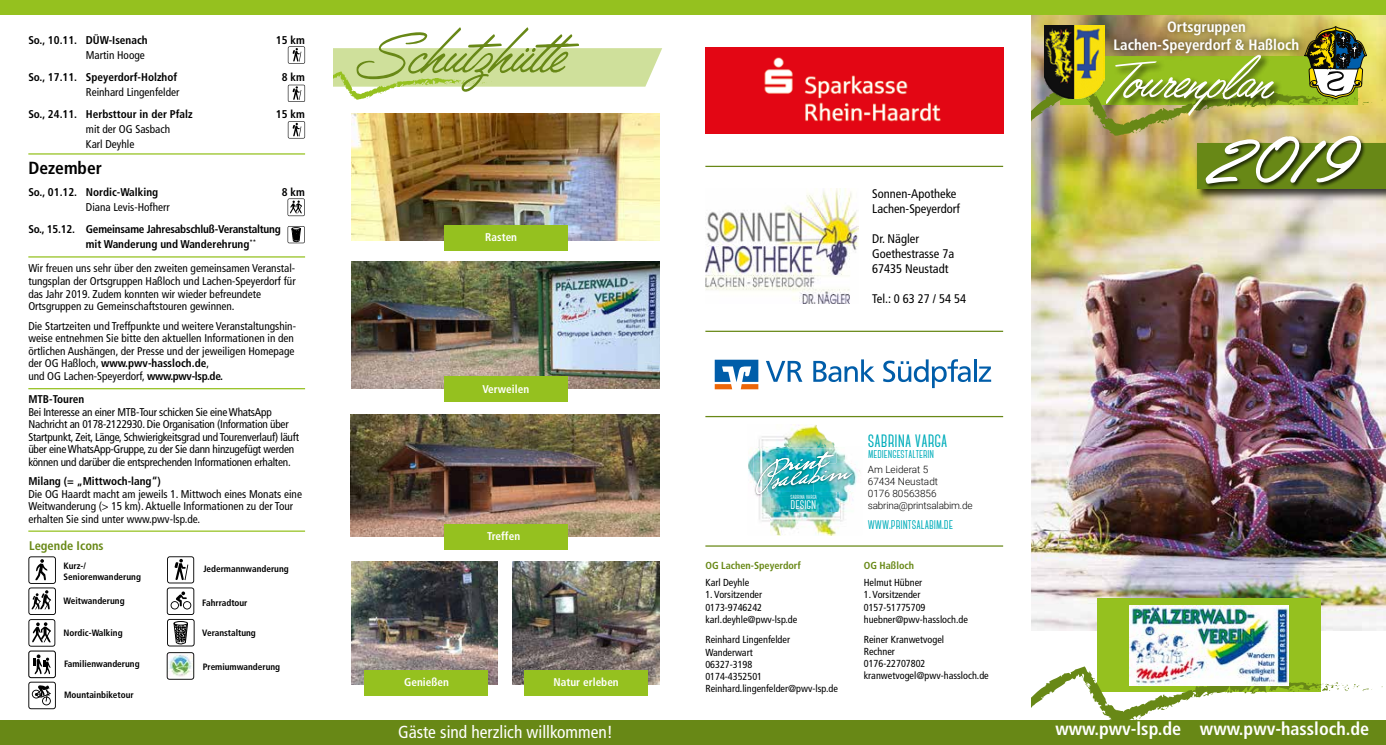
<style>
.page{position:relative;width:1386px;height:745px;background:#fff}
.page>*{position:absolute;margin:0;border:0;box-sizing:border-box;transform-origin:0 0}
.t1{font:71.75px "Lisbon Script";color:#688816}
.t2{font:67px "Lisbon Script";color:#fff}
.t3{font:700 22.38px "Canter";color:#00adba}
.t4{font:700 condensed 18.12px "Frutiger LT Std";color:#fff}
.t5{font:700 condensed 17.5px "Frutiger LT Std";color:#000}
.t6{font:condensed 17.38px "Frutiger LT Std";color:#fff}
.t7{font:700 15.75px "Canter";color:#00adba}
.t8{font:700 15.62px "Canter";color:#fff}
.t9{font:700 condensed 15px/18px "Frutiger LT Std";color:#fff;text-align:center}
.t10{font:700 14.25px "Canter";color:#00adba}
.t11{font:condensed 12.5px/15px "Frutiger LT Std";color:#000}
.t12{font:700 condensed 12.5px "Frutiger LT Std";color:#688816}
.t13{font:condensed 11.25px/12.5px "Frutiger LT Std";color:#000}
.t14{font:condensed 11.25px/12.5px "Frutiger LT Std";letter-spacing:-.02em;color:#000}
.t15{font:700 condensed 11.25px "Frutiger LT Std";color:#000}
.t16{font:700 condensed 11.25px/15px "Frutiger LT Std";letter-spacing:-.02em;color:#000}
.t17{font:700 condensed 11.25px "Frutiger LT Std";color:#fff}
.t18{font:condensed 10.12px/12.2px "Frutiger LT Std";color:#000}
.t19{font:700 condensed 10.12px "Frutiger LT Std";color:#688816}
.t20{font:300 10px/12px "Roboto";color:#000}
.t21{font:700 condensed 9.25px/11px "Frutiger LT Std";color:#000}
.t22{font:700 7.5px "Canter";color:#fff}
.s1{font-weight:700}
</style>
<div class="page">
<div style="left:0;top:719px;width:1385px;height:25px;background:#688816"></div>
<img style="left:1031px;top:15px;width:354px;height:615px">
<div style="left:0;top:0;width:1385px;height:15px;background:#95c11f"></div>
<hr style="left:705px;top:166px;width:298px;height:1px;background:#688816">
<hr style="left:705px;top:330px;width:298px;height:2px;background:#688816">
<hr style="left:705px;top:415px;width:298px;height:2px;background:#688816">
<hr style="left:705px;top:545px;width:298px;height:1px;background:#688816">
<img style="left:705px;top:47px;width:298px;height:87px">
<img style="left:705px;top:188px;width:153px;height:115px">
<div style="left:1097px;top:598px;width:223px;height:93px;background:#95c11f"></div>
<svg style="left:1031px;top:666px;width:341px;height:54px"></svg>
<img style="left:1129px;top:605px;width:159px;height:80px">
<div style="left:1194px;top:142px;width:191px;height:59px;background:#000;opacity:.75"></div>
<div style="left:1197px;top:143px;width:188px;height:45px;background:#688816"></div>
<div style="left:1204px;top:135px;width:162px;height:54px;background:#000;opacity:.75"></div>
<svg style="left:333px;top:48px;width:329px;height:52px"></svg>
<img style="left:351px;top:113px;width:308px;height:128px">
<img style="left:351px;top:261px;width:308px;height:127px">
<div style="left:444px;top:225px;width:123px;height:25px;background:#95c11f"></div>
<div style="left:444px;top:376px;width:123px;height:25px;background:#95c11f"></div>
<img style="left:351px;top:561px;width:146px;height:123px">
<img style="left:513px;top:561px;width:146px;height:123px">
<div style="left:364px;top:669px;width:124px;height:26px;background:#95c11f"></div>
<div style="left:524px;top:669px;width:124px;height:26px;background:#95c11f"></div>
<img style="left:351px;top:414px;width:308px;height:122px">
<div style="left:444px;top:523px;width:123px;height:26px;background:#95c11f"></div>
<img style="left:748px;top:424px;width:90px;height:44px">
<img style="left:748px;top:468px;width:22px;height:54px">
<img style="left:839px;top:468px;width:21px;height:54px">
<img style="left:770px;top:494px;width:69px;height:40px">
<img style="left:753px;top:448px;width:83px;height:48px">
<img style="left:853px;top:468px;width:2px;height:23px">
<img style="left:756px;top:451px;width:97px;height:43px">
<img style="left:1031px;top:15px;width:344px;height:169px">
<svg style="left:28px;top:556px;width:28px;height:90px"></svg>
<div style="left:28px;top:650px;width:28px;height:27px;border:1px solid #000;border-radius:2px"></div>
<svg style="left:33px;top:654px;width:18px;height:20px"></svg>
<svg style="left:28px;top:681px;width:28px;height:27px"></svg>
<svg style="left:167px;top:556px;width:28px;height:123px"></svg>
<hr style="left:28px;top:256px;width:277px;height:1px;background:#95c11f">
<hr style="left:28px;top:153px;width:277px;height:1px;background:#95c11f">
<hr style="left:28px;top:388px;width:277px;height:1px;background:#95c11f">
<hr style="left:28px;top:530px;width:277px;height:1px;background:#95c11f">
<svg style="left:287px;top:226px;width:18px;height:18px"></svg>
<svg style="left:288px;top:46px;width:17px;height:18px"></svg>
<svg style="left:288px;top:121px;width:17px;height:17px"></svg>
<svg style="left:288px;top:85px;width:17px;height:17px"></svg>
<svg style="left:766px;top:360px;width:36px;height:21px"></svg>
<svg style="left:813px;top:359px;width:61px;height:23px"></svg>
<svg style="left:883px;top:359px;width:87px;height:29px"></svg>
<hr style="left:973px;top:359px;width:3px;height:22px;background:#005da9">
<svg style="left:978px;top:366px;width:13px;height:15px"></svg>
<svg style="left:714px;top:359px;width:44px;height:30px"></svg>
<svg style="left:287px;top:198px;width:18px;height:18px"></svg>
<p class="t15" style="left:28px;top:33px;width:121px">So., 10.11. DÜW-Isenach</p>
<p class="t15" style="left:276px;top:33px;width:31px">15 km</p>
<p class="t13" style="left:86px;top:49px;width:60px">Martin Hooge</p>
<p class="t15" style="left:28px;top:70px;width:150px">So., 17.11. Speyerdorf-Holzhof</p>
<p class="t15" style="left:282px;top:70px;width:25px">8 km</p>
<p class="t13" style="left:86px;top:86px;width:95px">Reinhard Lingenfelder</p>
<p class="t15" style="left:28px;top:107px;width:166px">So., 24.11. Herbsttour in der Pfalz</p>
<p class="t15" style="left:276px;top:107px;width:31px">15 km</p>
<p class="t13" style="left:86px;top:122px;width:86px;line-height:15px">mit der OG Sasbach<br>Karl Deyhle</p>
<h3 class="t5" style="left:28px;top:157px;width:75px">Dezember</h3>
<p class="t15" style="left:28px;top:185px;width:131px">So., 01.12. Nordic-Walking</p>
<p class="t15" style="left:282px;top:185px;width:25px">8 km</p>
<p class="t13" style="left:86px;top:201px;width:85px">Diana Levis-Hofherr</p>
<p class="t16" style="left:86px;top:221px;width:196px;text-indent:-57px">So., 15.12. Gemeinsame Jahresabschluß-Veranstaltung mit Wanderung und Wanderehrung<sup>**</sup></p>
<p class="t13" style="left:28px;top:262px;width:269px">Wir freuen uns sehr über den zweiten gemeinsamen Veranstal&shy;tungsplan der Ortsgruppen Haßloch und Lachen-Speyerdorf für das Jahr 2019. Zudem konnten wir wieder befreundete Ortsgruppen zu Gemeinschaftstouren gewinnen.</p>
<p class="t13" style="left:28px;top:319px;width:269px">Die Startzeiten und Treffpunkte und weitere Veranstaltungshin&shy;weise entnehmen Sie bitte den aktuellen Informationen in den örtlichen Aushängen, der Presse und der jeweiligen Homepage der OG Haßloch, <span class="s1">www.pwv-hassloch.de</span>,<br>und OG Lachen-Speyerdorf, <span class="s1">www.pwv-lsp.de.</span></p>
<p class="t15" style="left:28px;top:392px;width:58px">MTB-Touren</p>
<p class="t14" style="left:28px;top:405px;width:272px">Bei Interesse an einer MTB-Tour schicken Sie eine WhatsApp Nachricht an 0178-2122930. Die Organisation (Information über Startpunkt, Zeit, Länge, Schwierigkeitsgrad und Tourenverlauf) läuft über eine WhatsApp-Gruppe, zu der Sie dann hinzugefügt werden können und darüber die entsprechenden Informationen erhalten.</p>
<p class="t15" style="left:28px;top:474px;width:134px">Milang (= „Mittwoch-lang“)</p>
<p class="t13" style="left:28px;top:487px;width:275px">Die OG Haardt macht am jeweils 1. Mittwoch eines Monats eine<br>Weitwanderung (&gt; 15 km). Aktuelle Informationen zu der Tour erhalten Sie sind unter www.pwv-lsp.de.</p>
<p class="t12" style="left:29px;top:537px;width:76px">Legende Icons</p>
<p class="t21" style="left:64px;top:559px;width:79px">Kurz-/<br>Seniorenwanderung</p>
<p class="t21" style="left:64px;top:595px;width:62px">Weitwanderung</p>
<p class="t21" style="left:63px;top:627px;width:61px">Nordic-Walking</p>
<p class="t21" style="left:64px;top:658px;width:77px">Familienwanderung</p>
<p class="t21" style="left:64px;top:688px;width:71px">Mountainbiketour</p>
<p class="t21" style="left:203px;top:563px;width:87px">Jedermannwanderung</p>
<p class="t21" style="left:202px;top:596px;width:47px">Fahrradtour</p>
<p class="t21" style="left:202px;top:627px;width:55px">Veranstaltung</p>
<p class="t21" style="left:203px;top:660px;width:79px">Premiumwanderung</p>
<h1 class="t1" style="left:356px;top:18px;width:209px">Schutzhütte</h1>
<p class="t17" style="left:485px;top:230px;width:33px">Rasten</p>
<p class="t17" style="left:482px;top:382px;width:48px">Verweilen</p>
<p class="t17" style="left:487px;top:529px;width:34px">Treffen</p>
<p class="t17" style="left:404px;top:675px;width:46px">Genießen</p>
<p class="t17" style="left:553px;top:675px;width:67px">Natur erleben</p>
<h3 class="t6" style="left:398px;top:721px;width:216px">Gäste sind herzlich willkommen!</h3>
<p class="t11" style="left:872px;top:186px;width:89px">Sonnen-Apotheke<br>Lachen-Speyerdorf</p>
<p class="t11" style="left:872px;top:231px;width:83px">Dr. Nägler<br>Goethestrasse 7a<br>67435 Neustadt</p>
<p class="t11" style="left:872px;top:291px;width:95px">Tel.: 0 63 27 / 54 54</p>
<p class="t22" style="left:790px;top:492px;width:28px">sabrina varga</p>
<h3 class="t8" style="left:790px;top:496px;width:27px">design</h3>
<h3 class="t3" style="left:867px;top:427px;width:81px">sabrina varga</h3>
<p class="t10" style="left:868px;top:446px;width:68px">mediengestalterin</p>
<p class="t20" style="left:867px;top:462px;width:106px">Am Leiderat 5<br>67434 Neustadt<br>0176 80563856 sabrina@printsalabim.de</p>
<h3 class="t7" style="left:867px;top:515px;width:87px">www.printsalabim.de</h3>
<p class="t19" style="left:705px;top:559px;width:97px">OG Lachen-Speyerdorf</p>
<p class="t19" style="left:863px;top:559px;width:52px">OG Haßloch</p>
<p class="t18" style="left:863px;top:576px;width:60px">Helmut Hübner</p>
<p class="t18" style="left:863px;top:588px;width:106px">1. Vorsitzender<br>0157-51775709 huebner@pwv-hassloch.de</p>
<p class="t18" style="left:705px;top:633px;width:134px">Reinhard Lingenfelder<br>Wanderwart<br>06327-3198<br>0174-4352501<br>Reinhard.lingenfelder@pwv-lsp.de</p>
<p class="t18" style="left:705px;top:576px;width:45px">Karl Deyhle</p>
<p class="t18" style="left:705px;top:588px;width:93px">1. Vorsitzender<br>0173-9746242 karl.deyhle@pwv-lsp.de</p>
<p class="t18" style="left:863px;top:632px;width:127px">Reiner Kranwetvogel<br>Rechner<br>0176-22707802 kranwetvogel@pwv-hassloch.de</p>
<h3 class="t9" style="left:1113px;top:17px;width:187px">Ortsgruppen<br>Lachen-Speyerdorf &amp; Haßloch</h3>
<h2 class="t2" style="left:1106px;top:47px;width:168px">Tourenplan</h2>
<h3 class="t4" style="left:1055px;top:717px;width:315px">www.pwv-lsp.de www.pwv-hassloch.de</h3>
</div>
